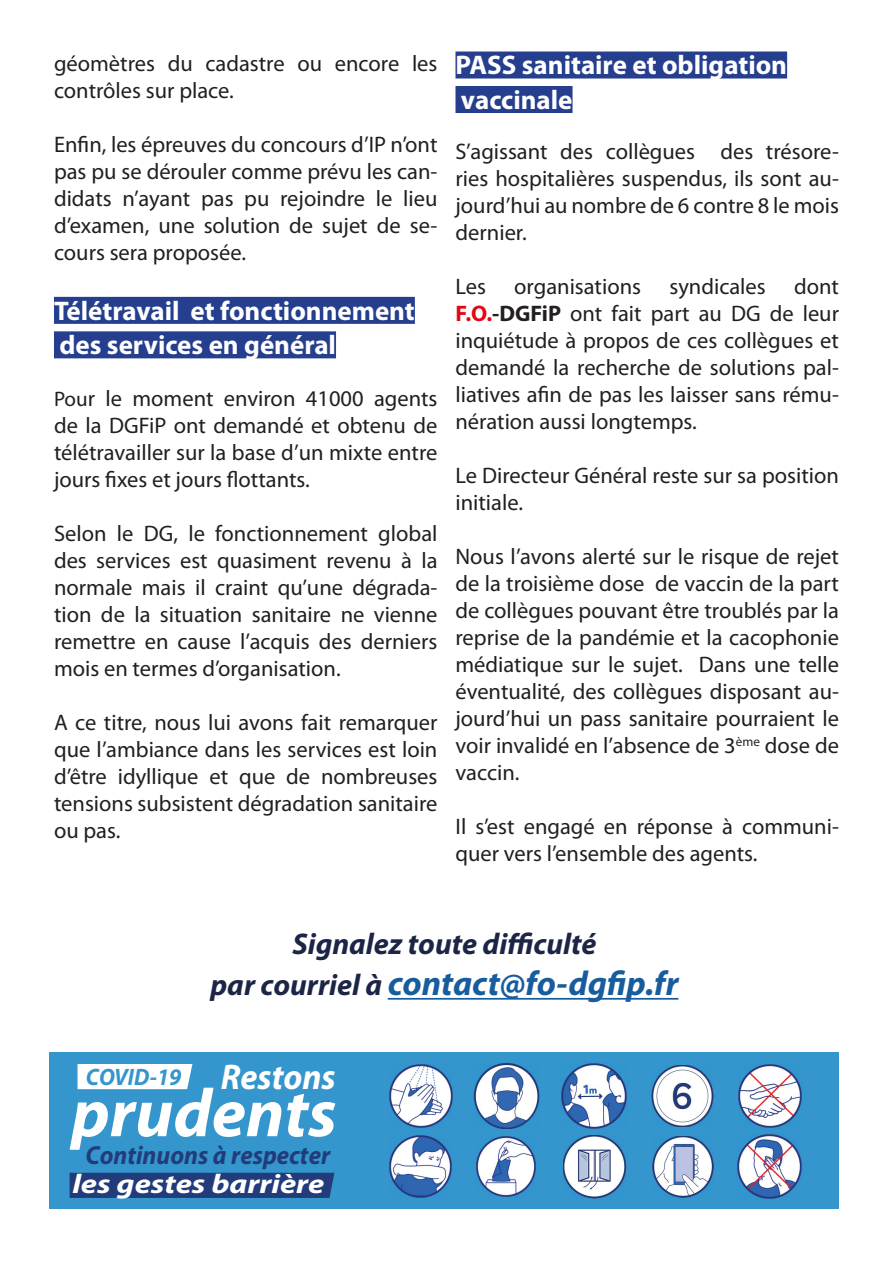
<style>
.page{position:relative;width:893px;height:1263px;background:#fff}
.page>*{position:absolute;margin:0;border:0;box-sizing:border-box;transform-origin:0 0}
.t1{font:italic 700 68.4px "Myriad Pro";color:#fff}
.t2{font:italic 700 35.85px "Myriad Pro";color:#fff;scale:.95 1}
.t3{font:italic 700 34.5px "Myriad Pro";color:#175d9e}
.t4{font:italic 700 30px "Myriad Pro";color:#1c2546}
.t5{font:italic 700 27.15px "Myriad Pro";color:#fff;scale:1.19 1}
.t6{font:700 27px "Myriad Pro";color:#fff}
.t7{font:italic 700 26.1px "Myriad Pro";color:#223c7b;scale:.95 1}
.t8{font:italic 700 23.85px "Myriad Pro";color:#3496cc;scale:.95 1}
.t9{font:22.5px/27px "Myriad Pro";color:#231f20;text-align:justify}
.s1{font-size:21px}
.s2{font-weight:700;color:#e30713}
.s3{font-weight:700}
.s4{font-size:30px;color:#1c2546}
</style>
<div class="page">
<div style="left:54px;top:297px;width:361px;height:27px;background:#253f8e"></div>
<div style="left:54px;top:331px;width:282px;height:27px;background:#253f8e"></div>
<div style="left:455px;top:52px;width:332px;height:27px;background:#253f8e"></div>
<div style="left:455px;top:86px;width:118px;height:27px;background:#253f8e"></div>
<hr style="left:388px;top:998px;width:290px;height:2px;background:#175d9e">
<div style="left:50px;top:1052px;width:789px;height:157px;background:#3496cc"></div>
<div style="left:78px;top:1064px;width:114px;height:25px;background:#fff"></div>
<img style="left:474px;top:1063px;width:65px;height:66px">
<img style="left:653px;top:1136px;width:60px;height:61px">
<img style="left:652px;top:1065px;width:61px;height:62px">
<img style="left:563px;top:1135px;width:63px;height:63px">
<img style="left:738px;top:1064px;width:64px;height:64px">
<img style="left:389px;top:1135px;width:63px;height:63px">
<img style="left:561px;top:1063px;width:66px;height:66px">
<img style="left:389px;top:1064px;width:64px;height:64px">
<img style="left:476px;top:1136px;width:60px;height:61px">
<img style="left:737px;top:1134px;width:65px;height:65px">
<div style="left:70px;top:1173px;width:264px;height:25px;background:#223c7b"></div>
<p class="t9" style="left:54px;top:49px;width:385px">géomètres du cadastre ou encore les contrôles sur place.</p>
<p class="t9" style="left:54px;top:130px;width:385px">Enfin, les épreuves du concours d’IP n’ont pas pu se dérouler comme prévu les can&shy;didats n’ayant pas pu rejoindre le lieu d’examen, une solution de sujet de se&shy;cours sera proposée.</p>
<p class="t6" style="left:54px;top:293px;width:362px">Télétravail et fonctionnement</p>
<p class="t6" style="left:59px;top:327px;width:278px">des services en général</p>
<p class="t9" style="left:54px;top:385px;width:385px"><span class="s1">Pou</span>r le moment environ 41000 agents de la DGFiP ont demandé et obtenu de télétravailler sur la base d’un mixte entre jours fixes et jours flottants.</p>
<p class="t9" style="left:54px;top:520px;width:385px">Selon le DG, le fonctionnement global des services est quasiment revenu à la normale mais il craint qu’une dégrada&shy;tion de la situation sanitaire ne vienne remettre en cause l’acquis des derniers mois en termes d’organisation.</p>
<p class="t9" style="left:54px;top:709px;width:385px">A ce titre, nous lui avons fait remarquer que l’ambiance dans les services est loin d’être idyllique et que de nombreuses tensions subsistent dégradation sanitaire ou pas.</p>
<p class="t6" style="left:455px;top:48px;width:333px">PASS sanitaire et obligation</p>
<p class="t6" style="left:461px;top:82px;width:113px">vaccinale</p>
<p class="t9" style="left:455px;top:138px;width:385px">S’agissant des collègues des trésore&shy;ries hospitalières suspendus, ils sont au&shy;jourd’hui au nombre de 6 contre 8 le mois dernier.</p>
<p class="t9" style="left:455px;top:273px;width:32px">Les</p>
<p class="t9" style="left:514px;top:273px;width:128px">organisations</p>
<p class="t9" style="left:669px;top:273px;width:98px">syndicales</p>
<p class="t9" style="left:455px;top:273px;width:385px;text-indent:339px">dont <span class="s2">F.O.</span><span class="s3">-DGFiP</span> ont fait part au DG de leur inquiétude à propos de ces collègues et demandé la recherche de solutions pal&shy;liatives afin de pas les laisser sans rému&shy;nération aussi longtemps.</p>
<p class="t9" style="left:455px;top:462px;width:385px">Le Directeur Général reste sur sa position initiale.</p>
<p class="t9" style="left:455px;top:543px;width:385px">Nous l’avons alerté sur le risque de rejet de la troisième dose de vaccin de la part de collègues pouvant être troublés par la reprise de la pandémie et la cacophonie médiatique sur le sujet. Dans une telle éventualité, des collègues disposant au&shy;jourd’hui un pass sanitaire pourraient le voir invalidé en l’absence de 3<sup>ème</sup> dose de vaccin.</p>
<p class="t9" style="left:455px;top:813px;width:385px">Il s’est engagé en réponse à communi&shy;quer vers l’ensemble des agents.</p>
<p class="t4" style="left:292px;top:924px;width:306px">Signalez toute difficulté</p>
<p class="t3" style="left:210px;top:961px;width:469px"><span class="s4">par courriel à</span> contact@fo-dgfip.fr</p>
<h2 class="t2" style="left:221px;top:1054px;width:122px">Restons</h2>
<h1 class="t1" style="left:71px;top:1069px;width:267px">prudents</h1>
<p class="t8" style="left:86px;top:1062px;width:102px">COVID-19</p>
<p class="t7" style="left:85px;top:1138px;width:259px">Continuons à respecter</p>
<p class="t5" style="left:72px;top:1166px;width:213px">les gestes barrière</p>
</div>
